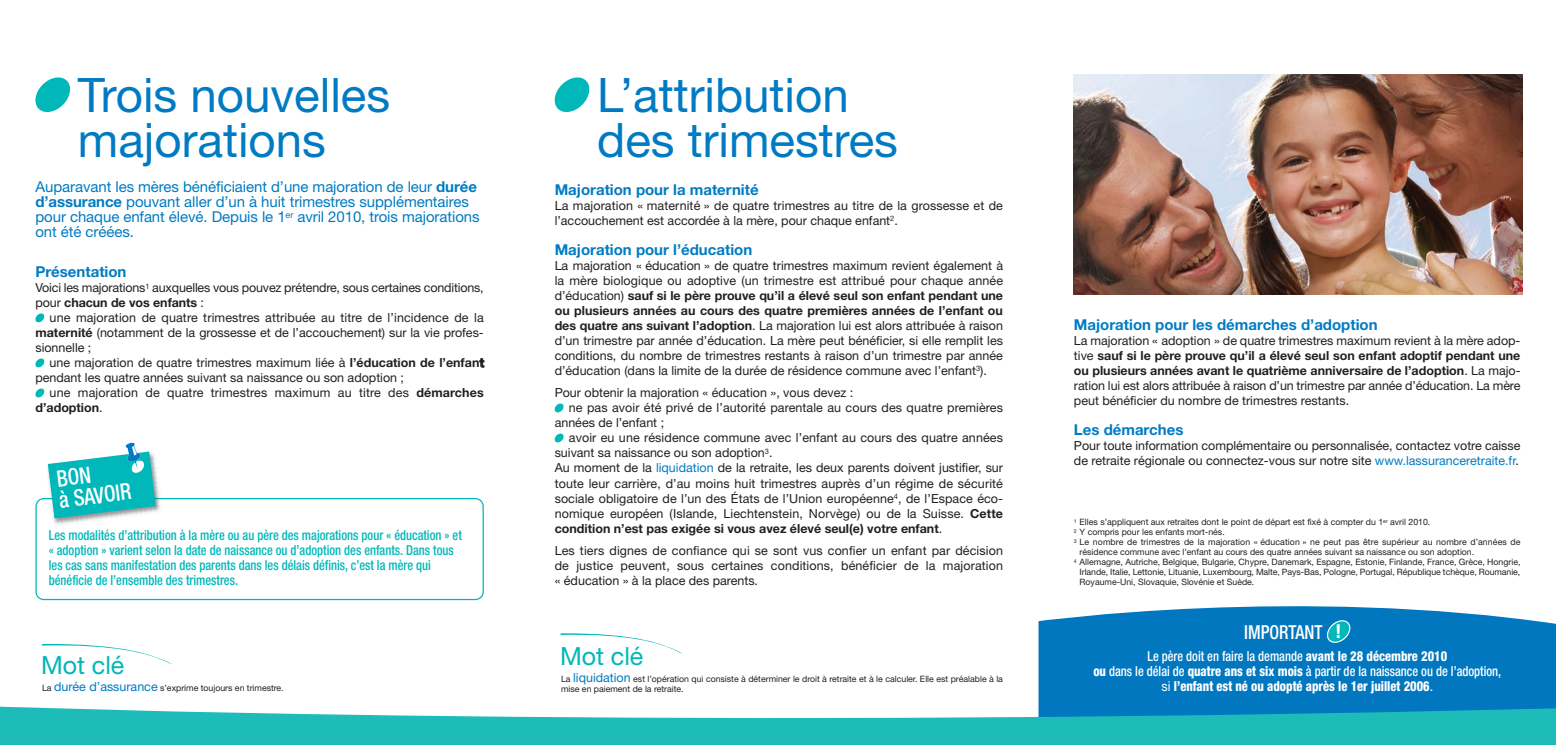
<style>
.page{position:relative;width:1556px;height:745px;background:#fff}
.page>*{position:absolute;margin:0;border:0;box-sizing:border-box;transform-origin:0 0}
.t1{font:47.5px/45px "Helvetica Neue";color:#007bc3}
.t2{font:25px "Helvetica Neue";color:#00b7b9}
.t3{font:500 condensed 22.62px/21.2px "Helvetica Neue";color:#fff;scale:.91 1}
.t4{font:500 condensed 19.25px "Helvetica Neue";color:#fff;scale:.91 1}
.t5{font:800 condensed 19.25px "Helvetica Neue";color:#fff;scale:.91 1}
.t6{font:15px/15px "Helvetica Neue";letter-spacing:-.005em;color:#007bc3}
.t7{font:700 15px "Helvetica Neue";color:#007bc3}
.t8{font:500 condensed 13.75px/15px "Helvetica Neue";color:#00b7b9;scale:.91 1}
.t9{font:800 condensed 13.75px/15px "Helvetica Neue";color:#fff;text-align:center;scale:.91 1}
.t10{font:12.5px/15px "Helvetica Neue";color:#231f20}
.t11{font:700 12.5px "Helvetica Neue";color:#231f20}
.t12{font:8.75px/10px "Helvetica Neue";color:#231f20}
.s1{font-weight:700}
.s2{font-size:12.5px;color:#007bc3}
.s3{color:#007bc3}
.s4{font-weight:400}
.s5{font-weight:500}
.s6{font-weight:400;font-stretch:normal}
</style>
<div class="page">
<svg style="left:554px;top:77px;width:36px;height:35px"></svg>
<svg style="left:35px;top:388px;width:10px;height:10px"></svg>
<svg style="left:35px;top:358px;width:10px;height:10px"></svg>
<svg style="left:35px;top:313px;width:10px;height:10px"></svg>
<svg style="left:35px;top:77px;width:36px;height:35px"></svg>
<div style="left:1038px;top:606px;width:518px;height:99px;background:#0077bf"></div>
<svg style="left:1325px;top:618px;width:27px;height:26px"></svg>
<svg style="left:560px;top:633px;width:123px;height:21px"></svg>
<svg style="left:35px;top:442px;width:449px;height:157px"></svg>
<svg style="left:42px;top:643px;width:130px;height:22px"></svg>
<svg style="left:0;top:705px;width:1556px;height:39px;fill:#1dbcb8"></svg>
<svg style="left:554px;top:433px;width:10px;height:10px"></svg>
<svg style="left:554px;top:403px;width:10px;height:10px"></svg>
<img style="left:1074px;top:74px;width:448px;height:220px">
<h1 class="t1" style="left:78px;top:77px;width:314px">Trois nouvelles majorations</h1>
<p class="t6" style="left:35px;top:181px;width:446px">Auparavant les mères bénéficiaient d’une majoration de leur <span class="s1">durée d’assurance</span> pouvant aller d’un à huit trimestres supplémentaires pour chaque enfant élevé. Depuis le 1<sup>er</sup> avril 2010, trois majorations ont été créées.</p>
<p class="t7" style="left:35px;top:266px;width:93px">Présentation</p>
<p class="t10" style="left:35px;top:281px;width:450px">Voici les majorations<sup>1</sup> auxquelles vous pouvez prétendre, sous certaines conditions, pour <span class="s1">chacun de vos enfants</span> :</p>
<p class="t10" style="left:35px;top:311px;width:450px;text-align:justify;text-indent:14px">une majoration de quatre trimestres attribuée au titre de l’incidence de la <span class="s1">maternité</span> (notamment de la grossesse et de l’accouchement) sur la vie profes&shy;sionnelle ;</p>
<p class="t10" style="left:35px;top:356px;width:450px;text-indent:14px">une majoration de quatre trimestres maximum liée à <span class="s1">l’éducation de l’enfant </span>pendant les quatre années suivant sa naissance ou son adoption ;</p>
<p class="t10" style="left:35px;top:386px;width:450px;text-indent:14px">une majoration de quatre trimestres maximum au titre des <span class="s1">démarches d’adoption</span>.</p>
<h3 class="t3" style="left:56px;top:470px;width:81px;rotate:-7deg">BON<br>à SAVOIR</h3>
<p class="t8" style="left:49px;top:528px;width:455px">Les modalités d’attribution à la mère ou au père des majorations pour « éducation » et « adoption » varient selon la date de naissance ou d’adoption des enfants. Dans tous les cas sans manifestation des parents dans les délais définis, c’est la mère qui bénéficie de l’ensemble des trimestres.</p>
<h2 class="t2" style="left:41px;top:656px;width:85px">Mot clé</h2>
<p class="t12" style="left:42px;top:683px;width:243px">La <span class="s2">durée d’assurance</span> s’exprime toujours en trimestre.</p>
<h1 class="t1" style="left:597px;top:77px;width:302px">L’attribution des trimestres</h1>
<p class="t7" style="left:555px;top:184px;width:205px">Majoration pour la maternité</p>
<p class="t10" style="left:555px;top:199px;width:450px">La majoration « maternité » de quatre trimestres au titre de la grossesse et de l’accouchement est accordée à la mère, pour chaque enfant<sup>2</sup>.</p>
<p class="t7" style="left:555px;top:244px;width:199px">Majoration pour l’éducation</p>
<p class="t10" style="left:555px;top:259px;width:450px;text-align:justify">La majoration « éducation » de quatre trimestres maximum revient également à la mère biologique ou adoptive (un trimestre est attribué pour chaque année d’éducation) <span class="s1">sauf si le père prouve qu’il a élevé seul son enfant pendant une ou plusieurs années au cours des quatre premières années de l’enfant ou des quatre ans suivant l’adoption</span>. La majoration lui est alors attribuée à raison d’un trimestre par année d’éducation. La mère peut bénéficier, si elle remplit les conditions, du nombre de trimestres restants à raison d’un trimestre par année d’éducation (dans la limite de la durée de résidence commune avec l’enfant<sup>3</sup>).</p>
<p class="t10" style="left:555px;top:386px;width:300px">Pour obtenir la majoration « éducation », vous devez :</p>
<p class="t10" style="left:569px;top:401px;width:436px">ne pas avoir été privé de l’autorité parentale au cours des quatre premières</p>
<p class="t10" style="left:555px;top:416px;width:111px">années de l’enfant ;</p>
<p class="t10" style="left:569px;top:431px;width:435px">avoir eu une résidence commune avec l’enfant au cours des quatre années</p>
<p class="t10" style="left:555px;top:446px;width:219px">suivant sa naissance ou son adoption<sup>3</sup>.</p>
<p class="t10" style="left:555px;top:461px;width:450px">Au moment de la <span class="s3">liquidation</span> de la retraite, les deux parents doivent justifier, sur</p>
<p class="t10" style="left:555px;top:476px;width:450px">toute leur carrière, d’au moins huit trimestres auprès d’un régime de sécurité</p>
<p class="t10" style="left:555px;top:491px;width:450px">sociale obligatoire de l’un des États de l’Union européenne<sup>4</sup>, de l’Espace éco-</p>
<p class="t10" style="left:555px;top:506px;width:450px">nomique européen (Islande, Liechtenstein, Norvège) ou de la Suisse. <span class="s1">Cette</span></p>
<p class="t11" style="left:555px;top:523px;width:389px">condition n’est pas exigée si vous avez élevé seul(e) votre enfant<span class="s4">.</span></p>
<p class="t10" style="left:555px;top:544px;width:450px;text-align:justify">Les tiers dignes de confiance qui se sont vus confier un enfant par décision de justice peuvent, sous certaines conditions, bénéficier de la majoration « éducation » à la place des parents.</p>
<h2 class="t2" style="left:560px;top:646px;width:85px">Mot clé</h2>
<p class="t12" style="left:561px;top:674px;width:443px">La <span class="s2">liquidation</span> est l’opération qui consiste à déterminer le droit à retraite et à le calculer. Elle est préalable à la mise en paiement de la retraite.</p>
<p class="t7" style="left:1074px;top:319px;width:305px">Majoration pour les démarches d’adoption</p>
<p class="t10" style="left:1074px;top:334px;width:448px;text-align:justify">La majoration « adoption » de quatre trimestres maximum revient à la mère adop&shy;tive <span class="s1">sauf si le père prouve qu’il a élevé seul son enfant adoptif pendant une ou plusieurs années avant le quatrième anniversaire de l’adoption</span>. La majo&shy;ration lui est alors attribuée à raison d’un trimestre par année d’éducation. La mère peut bénéficier du nombre de trimestres restants.</p>
<p class="t7" style="left:1074px;top:424px;width:111px">Les démarches</p>
<p class="t10" style="left:1074px;top:439px;width:448px">Pour toute information complémentaire ou personnalisée, contactez votre caisse de retraite régionale ou connectez-vous sur notre site <span class="s3">www.lassuranceretraite.fr</span>.</p>
<p class="t12" style="left:1074px;top:517px;width:358px"><sup>1</sup> Elles s’appliquent aux retraites dont le point de départ est fixé à compter du 1<sup>er</sup> avril 2010.</p>
<p class="t12" style="left:1074px;top:527px;width:152px"><sup>2</sup> Y compris pour les enfants mort-nés.</p>
<p class="t12" style="left:1074px;top:537px;width:448px"><sup>3</sup> Le nombre de trimestres de la majoration « éducation » ne peut pas être supérieur au nombre d’années de</p>
<p class="t12" style="left:1079px;top:547px;width:396px">résidence commune avec l’enfant au cours des quatre années suivant sa naissance ou son adoption.</p>
<p class="t12" style="left:1074px;top:557px;width:448px"><sup>4</sup> Allemagne, Autriche, Belgique, Bulgarie, Chypre, Danemark, Espagne, Estonie, Finlande, France, Grèce, Hongrie,</p>
<p class="t12" style="left:1079px;top:567px;width:442px">Irlande, Italie, Lettonie, Lituanie, Luxembourg, Malte, Pays-Bas, Pologne, Portugal, République tchèque, Roumanie,</p>
<p class="t12" style="left:1079px;top:577px;width:176px">Royaume-Uni, Slovaquie, Slovénie et Suède.</p>
<h3 class="t5" style="left:1335px;top:624px;width:8px">!</h3>
<h3 class="t4" style="left:1244px;top:624px;width:88px">IMPORTANT</h3>
<p class="t9" style="left:1093px;top:649px;width:450px"><span class="s5">Le père doit en faire la demande</span> avant le 28 décembre 2010<br>ou <span class="s5">dans le délai de</span> quatre ans et six mois <span class="s5">à partir de la naissance ou de l’adoption, </span><span class="s6">si</span> l’enfant est né ou adopté après le 1er juillet 2006<span class="s6">.</span></p>
</div>
